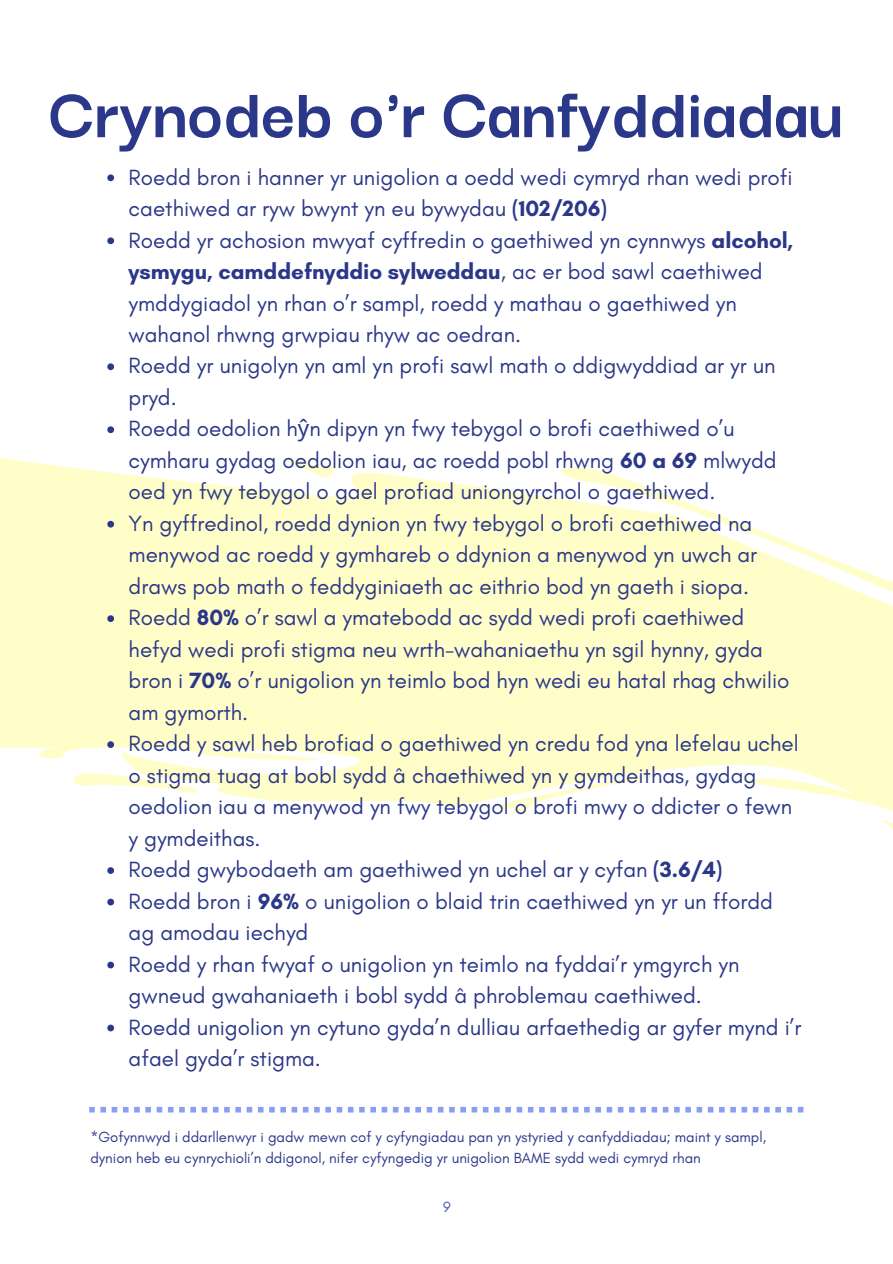
<style>
.page{position:relative;width:893px;height:1264px;background:#fff}
.page>*{position:absolute;margin:0;border:0;box-sizing:border-box;transform-origin:0 0}
.t1{font:700 75px "Darker Grotesque";color:#2b3789}
.t2{font:22.35px/31.5px "Glacial Indifference";color:#2b3789}
.t3{font:15px/21.3px "Glacial Indifference";color:#2b3789}
.t4{font:15px "Glacial Indifference";color:#4b5cab}
.s1{font-weight:700}
.s2{font-family:"Noto Sans"}
</style>
<div class="page">
<svg style="left:0;top:458px;width:892px;height:353px;background:#fefecf"></svg>
<svg style="left:531px;top:458px;width:361px;height:139px"></svg>
<svg style="left:881px;top:819px;width:11px;height:9px"></svg>
<svg style="left:279px;top:458px;width:59px;height:21px"></svg>
<svg style="left:66px;top:770px;width:133px;height:25px"></svg>
<svg style="left:493px;top:772px;width:168px;height:41px"></svg>
<svg style="left:89px;top:1106px;width:714px;height:6px"></svg>
<svg style="left:107px;top:174px;width:7px;height:7px"></svg>
<svg style="left:107px;top:237px;width:7px;height:7px"></svg>
<svg style="left:107px;top:363px;width:7px;height:7px"></svg>
<svg style="left:107px;top:426px;width:7px;height:7px"></svg>
<svg style="left:107px;top:521px;width:7px;height:6px"></svg>
<svg style="left:107px;top:615px;width:7px;height:7px"></svg>
<svg style="left:107px;top:741px;width:7px;height:7px"></svg>
<svg style="left:107px;top:867px;width:7px;height:7px"></svg>
<svg style="left:107px;top:898px;width:7px;height:7px"></svg>
<svg style="left:107px;top:961px;width:7px;height:7px"></svg>
<svg style="left:107px;top:1024px;width:7px;height:7px"></svg>
<h1 class="t1" style="left:49px;top:58px;width:795px">Crynodeb o'r Canfyddiadau</h1>
<p class="t2" style="left:129px;top:161px;width:674px">Roedd bron i hanner yr unigolion a oedd wedi cymryd rhan wedi profi caethiwed ar ryw bwynt yn eu bywydau <span class="s1">(102/206)<br></span>Roedd yr achosion mwyaf cyffredin o gaethiwed yn cynnwys <span class="s1">alcohol, ysmygu, camddefnyddio sylweddau</span>, ac er bod sawl caethiwed ymddygiadol yn rhan o’r sampl, roedd y mathau o gaethiwed yn wahanol rhwng grwpiau rhyw ac oedran.<br>Roedd yr unigolyn yn aml yn profi sawl math o ddigwyddiad ar yr un pryd.<br>Roedd oedolion h<span class="s2">ŷ</span>n dipyn yn fwy tebygol o brofi caethiwed o’u cymharu gydag oedolion iau, ac roedd pobl rhwng <span class="s1">60 a 69</span> mlwydd oed yn fwy tebygol o gael profiad uniongyrchol o gaethiwed.<br>Yn gyffredinol, roedd dynion yn fwy tebygol o brofi caethiwed na menywod ac roedd y gymhareb o ddynion a menywod yn uwch ar draws pob math o feddyginiaeth ac eithrio bod yn gaeth i siopa.<br>Roedd <span class="s1">80%</span> o’r sawl a ymatebodd ac sydd wedi profi caethiwed hefyd wedi profi stigma neu wrth-wahaniaethu yn sgil hynny, gyda bron i <span class="s1">70%</span> o’r unigolion yn teimlo bod hyn wedi eu hatal rhag chwilio am gymorth.<br>Roedd y sawl heb brofiad o gaethiwed yn credu fod yna lefelau uchel o stigma tuag at bobl sydd â chaethiwed yn y gymdeithas, gydag oedolion iau a menywod yn fwy tebygol o brofi mwy o ddicter o fewn y gymdeithas.<br>Roedd gwybodaeth am gaethiwed yn uchel ar y cyfan <span class="s1">(3.6/4)<br></span>Roedd bron i <span class="s1">96%</span> o unigolion o blaid trin caethiwed yn yr un ffordd ag amodau iechyd<br>Roedd y rhan fwyaf o unigolion yn teimlo na fyddai’r ymgyrch yn gwneud gwahaniaeth i bobl sydd â phroblemau caethiwed.<br>Roedd unigolion yn cytuno gyda’n dulliau arfaethedig ar gyfer mynd i’r afael gyda’r stigma.</p>
<p class="t3" style="left:90px;top:1125px;width:677px">*Gofynnwyd i ddarllenwyr i gadw mewn cof y cyfyngiadau pan yn ystyried y canfyddiadau; maint y sampl, dynion heb eu cynrychioli’n ddigonol, nifer cyfyngedig yr unigolion BAME sydd wedi cymryd rhan</p>
<p class="t4" style="left:443px;top:1198px;width:9px">9</p>
</div>
